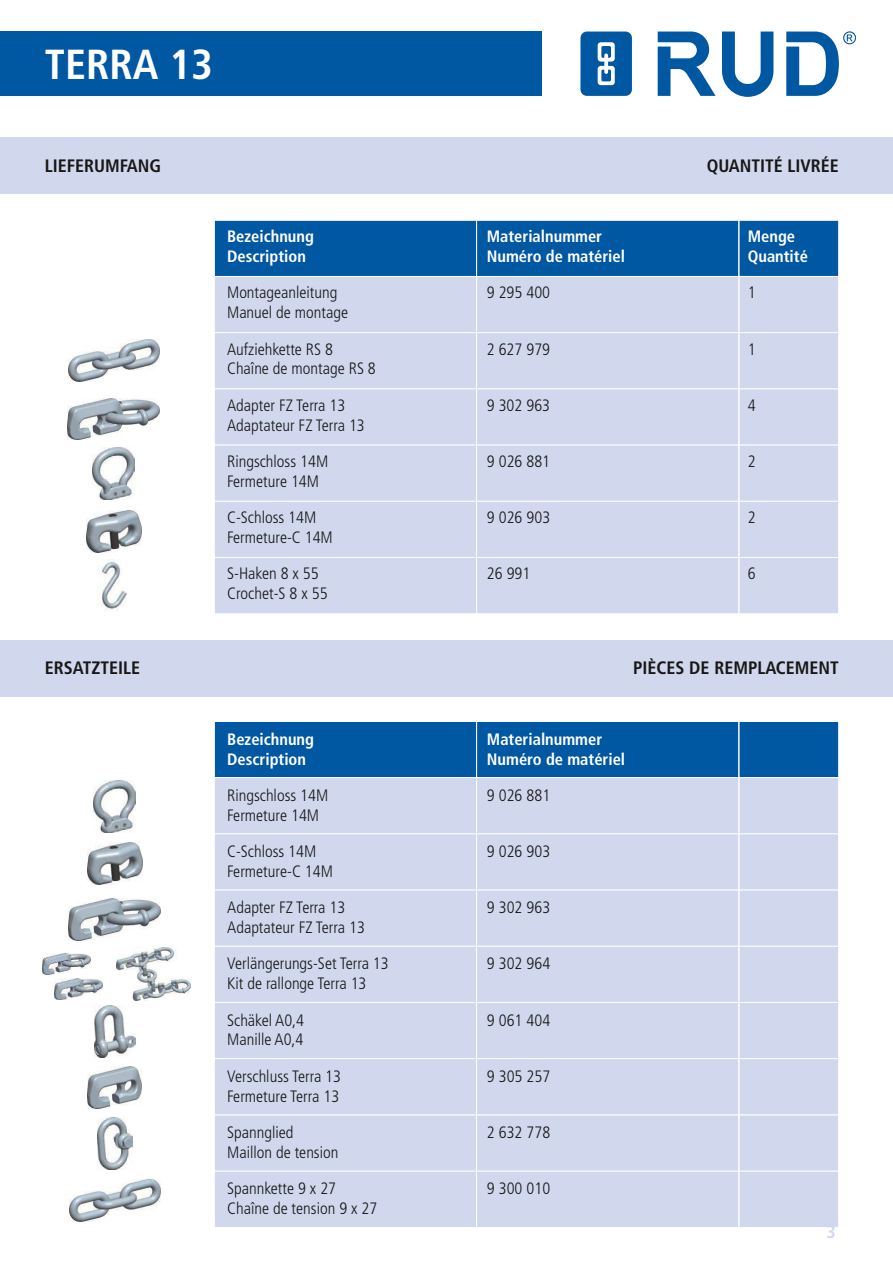
<style>
.page{position:relative;width:893px;height:1263px;background:#fff}
.page>*{position:absolute;margin:0;border:0;box-sizing:border-box;transform-origin:0 0}
.t1{font:700 condensed 42px "Frutiger LT Std";color:#fff}
.t2{font:700 condensed 18px "Frutiger LT Std";color:#181716}
.t3{font:700 condensed 18px "Frutiger LT Std";color:#d1d8ee}
.t4{font:300 condensed 16.5px/19.8px "Frutiger LT Std";color:#181716}
.t5{font:700 condensed 16.5px/19.8px "Frutiger LT Std";color:#fff}
</style>
<div class="page">
<div style="left:214px;top:220px;width:263px;height:57px;background:#0057a2;border:1px solid #fff"></div>
<div style="left:214px;top:276px;width:263px;height:57px;background:#d1d8ee;border:1px solid #fff"></div>
<div style="left:214px;top:332px;width:263px;height:57px;background:#d1d8ee;border:1px solid #fff"></div>
<div style="left:214px;top:388px;width:263px;height:58px;background:#d1d8ee;border:1px solid #fff"></div>
<div style="left:214px;top:445px;width:263px;height:57px;background:#d1d8ee;border:1px solid #fff"></div>
<div style="left:214px;top:501px;width:263px;height:57px;background:#d1d8ee;border:1px solid #fff"></div>
<div style="left:214px;top:557px;width:263px;height:57px;background:#d1d8ee;border:1px solid #fff"></div>
<div style="left:476px;top:220px;width:263px;height:57px;background:#0057a2;border:1px solid #fff"></div>
<div style="left:476px;top:276px;width:263px;height:57px;background:#d1d8ee;border:1px solid #fff"></div>
<div style="left:476px;top:332px;width:263px;height:57px;background:#d1d8ee;border:1px solid #fff"></div>
<div style="left:476px;top:388px;width:263px;height:58px;background:#d1d8ee;border:1px solid #fff"></div>
<div style="left:476px;top:445px;width:263px;height:57px;background:#d1d8ee;border:1px solid #fff"></div>
<div style="left:476px;top:501px;width:263px;height:57px;background:#d1d8ee;border:1px solid #fff"></div>
<div style="left:476px;top:557px;width:263px;height:57px;background:#d1d8ee;border:1px solid #fff"></div>
<div style="left:739px;top:220px;width:100px;height:57px;background:#0057a2;border:1px solid #fff"></div>
<div style="left:739px;top:276px;width:100px;height:57px;background:#d1d8ee;border:1px solid #fff"></div>
<div style="left:739px;top:332px;width:100px;height:57px;background:#d1d8ee;border:1px solid #fff"></div>
<div style="left:739px;top:388px;width:100px;height:58px;background:#d1d8ee;border:1px solid #fff"></div>
<div style="left:739px;top:445px;width:100px;height:57px;background:#d1d8ee;border:1px solid #fff"></div>
<div style="left:739px;top:501px;width:100px;height:57px;background:#d1d8ee;border:1px solid #fff"></div>
<div style="left:739px;top:557px;width:100px;height:57px;background:#d1d8ee;border:1px solid #fff"></div>
<div style="left:214px;top:721px;width:263px;height:57px;background:#0057a2;border:1px solid #fff"></div>
<div style="left:214px;top:777px;width:263px;height:57px;background:#d1d8ee;border:1px solid #fff"></div>
<div style="left:214px;top:833px;width:263px;height:58px;background:#d1d8ee;border:1px solid #fff"></div>
<div style="left:214px;top:889px;width:263px;height:58px;background:#d1d8ee;border:1px solid #fff"></div>
<div style="left:214px;top:946px;width:263px;height:57px;background:#d1d8ee;border:1px solid #fff"></div>
<div style="left:214px;top:1002px;width:263px;height:57px;background:#d1d8ee;border:1px solid #fff"></div>
<div style="left:214px;top:1058px;width:263px;height:57px;background:#d1d8ee;border:1px solid #fff"></div>
<div style="left:476px;top:721px;width:263px;height:57px;background:#0057a2;border:1px solid #fff"></div>
<div style="left:476px;top:777px;width:263px;height:57px;background:#d1d8ee;border:1px solid #fff"></div>
<div style="left:476px;top:833px;width:263px;height:58px;background:#d1d8ee;border:1px solid #fff"></div>
<div style="left:476px;top:889px;width:263px;height:58px;background:#d1d8ee;border:1px solid #fff"></div>
<div style="left:476px;top:946px;width:263px;height:57px;background:#d1d8ee;border:1px solid #fff"></div>
<div style="left:476px;top:1002px;width:263px;height:57px;background:#d1d8ee;border:1px solid #fff"></div>
<div style="left:476px;top:1058px;width:263px;height:57px;background:#d1d8ee;border:1px solid #fff"></div>
<div style="left:739px;top:721px;width:100px;height:57px;background:#0057a2;border:1px solid #fff"></div>
<div style="left:739px;top:777px;width:100px;height:57px;background:#d1d8ee;border:1px solid #fff"></div>
<div style="left:739px;top:833px;width:100px;height:58px;background:#d1d8ee;border:1px solid #fff"></div>
<div style="left:739px;top:889px;width:100px;height:58px;background:#d1d8ee;border:1px solid #fff"></div>
<div style="left:739px;top:946px;width:100px;height:57px;background:#d1d8ee;border:1px solid #fff"></div>
<div style="left:739px;top:1002px;width:100px;height:57px;background:#d1d8ee;border:1px solid #fff"></div>
<div style="left:739px;top:1058px;width:100px;height:57px;background:#d1d8ee;border:1px solid #fff"></div>
<div style="left:214px;top:1114px;width:263px;height:58px;background:#d1d8ee;border:1px solid #fff"></div>
<div style="left:214px;top:1171px;width:263px;height:57px;background:#d1d8ee;border:1px solid #fff"></div>
<div style="left:476px;top:1114px;width:263px;height:58px;background:#d1d8ee;border:1px solid #fff"></div>
<div style="left:476px;top:1171px;width:263px;height:57px;background:#d1d8ee;border:1px solid #fff"></div>
<div style="left:739px;top:1114px;width:100px;height:58px;background:#d1d8ee;border:1px solid #fff"></div>
<div style="left:739px;top:1171px;width:100px;height:57px;background:#d1d8ee;border:1px solid #fff"></div>
<img style="left:101px;top:560px;width:26px;height:50px">
<img style="left:95px;top:1005px;width:40px;height:52px">
<img style="left:86px;top:510px;width:55px;height:42px">
<img style="left:93px;top:447px;width:42px;height:52px">
<img style="left:68px;top:340px;width:91px;height:42px">
<img style="left:87px;top:842px;width:55px;height:42px">
<img style="left:94px;top:780px;width:42px;height:52px">
<img style="left:70px;top:1179px;width:90px;height:42px">
<img style="left:69px;top:898px;width:92px;height:42px">
<img style="left:98px;top:1117px;width:34px;height:52px">
<img style="left:117px;top:948px;width:74px;height:53px">
<img style="left:88px;top:1067px;width:54px;height:42px">
<img style="left:43px;top:953px;width:47px;height:21px">
<img style="left:55px;top:979px;width:47px;height:21px">
<img style="left:68px;top:398px;width:92px;height:42px">
<div style="left:0;top:138px;width:893px;height:56px;background:#d1d8ee"></div>
<div style="left:0;top:31px;width:542px;height:65px;background:#0057a2"></div>
<div style="left:0;top:640px;width:893px;height:56px;background:#d1d8ee"></div>
<svg style="left:658px;top:32px;width:58px;height:64px"></svg>
<svg style="left:722px;top:32px;width:51px;height:65px"></svg>
<svg style="left:786px;top:31px;width:70px;height:65px"></svg>
<svg style="left:580px;top:32px;width:52px;height:64px;background:#2972b0"></svg>
<h1 class="t1" style="left:45px;top:39px;width:170px">TERRA 13</h1>
<p class="t2" style="left:45px;top:155px;width:118px">LIEFERUMFANG</p>
<p class="t2" style="left:707px;top:155px;width:134px">QUANTITÉ LIVRÉE</p>
<p class="t5" style="left:227px;top:227px;width:88px">Bezeichnung<br>Description</p>
<p class="t5" style="left:487px;top:227px;width:140px">Materialnummer<br>Numéro de matériel</p>
<p class="t5" style="left:748px;top:227px;width:62px">Menge<br>Quantité</p>
<p class="t4" style="left:227px;top:283px;width:122px">Montageanleitung<br>Manuel de montage</p>
<p class="t4" style="left:487px;top:283px;width:65px">9 295 400</p>
<p class="t4" style="left:748px;top:283px;width:9px">1</p>
<p class="t4" style="left:227px;top:339px;width:150px">Aufziehkette RS 8<br>Chaîne de montage RS 8</p>
<p class="t4" style="left:487px;top:339px;width:65px">2 627 979</p>
<p class="t4" style="left:748px;top:339px;width:9px">1</p>
<p class="t4" style="left:227px;top:395px;width:139px">Adapter FZ Terra 13<br>Adaptateur FZ Terra 13</p>
<p class="t4" style="left:487px;top:395px;width:65px">9 302 963</p>
<p class="t4" style="left:748px;top:395px;width:9px">4</p>
<p class="t4" style="left:227px;top:452px;width:103px">Ringschloss 14M<br>Fermeture 14M</p>
<p class="t4" style="left:487px;top:452px;width:65px">9 026 881</p>
<p class="t4" style="left:748px;top:452px;width:9px">2</p>
<p class="t4" style="left:227px;top:508px;width:107px">C-Schloss 14M<br>Fermeture-C 14M</p>
<p class="t4" style="left:487px;top:508px;width:65px">9 026 903</p>
<p class="t4" style="left:748px;top:508px;width:9px">2</p>
<p class="t4" style="left:227px;top:564px;width:102px">S-Haken 8 x 55<br>Crochet-S 8 x 55</p>
<p class="t4" style="left:487px;top:564px;width:45px">26 991</p>
<p class="t4" style="left:748px;top:564px;width:9px">6</p>
<p class="t2" style="left:45px;top:657px;width:97px">ERSATZTEILE</p>
<p class="t2" style="left:633px;top:657px;width:207px">PIÈCES DE REMPLACEMENT</p>
<p class="t5" style="left:227px;top:729px;width:88px">Bezeichnung<br>Description</p>
<p class="t5" style="left:487px;top:729px;width:140px">Materialnummer<br>Numéro de matériel</p>
<p class="t4" style="left:227px;top:786px;width:103px">Ringschloss 14M<br>Fermeture 14M</p>
<p class="t4" style="left:487px;top:786px;width:65px">9 026 881</p>
<p class="t4" style="left:227px;top:842px;width:107px">C-Schloss 14M<br>Fermeture-C 14M</p>
<p class="t4" style="left:487px;top:842px;width:65px">9 026 903</p>
<p class="t4" style="left:227px;top:898px;width:139px">Adapter FZ Terra 13<br>Adaptateur FZ Terra 13</p>
<p class="t4" style="left:487px;top:898px;width:65px">9 302 963</p>
<p class="t4" style="left:227px;top:954px;width:163px">Verlängerungs-Set Terra 13<br>Kit de rallonge Terra 13</p>
<p class="t4" style="left:487px;top:954px;width:65px">9 302 964</p>
<p class="t4" style="left:227px;top:1010px;width:78px">Schäkel A0,4<br>Manille A0,4</p>
<p class="t4" style="left:487px;top:1010px;width:65px">9 061 404</p>
<p class="t4" style="left:227px;top:1066px;width:115px">Verschluss Terra 13<br>Fermeture Terra 13</p>
<p class="t4" style="left:487px;top:1066px;width:65px">9 305 257</p>
<p class="t4" style="left:227px;top:1122px;width:113px">Spannglied<br>Maillon de tension</p>
<p class="t4" style="left:487px;top:1122px;width:65px">2 632 778</p>
<p class="t4" style="left:227px;top:1179px;width:152px">Spannkette 9 x 27<br>Chaîne de tension 9 x 27</p>
<p class="t4" style="left:487px;top:1179px;width:65px">9 300 010</p>
<p class="t3" style="left:826px;top:1221px;width:11px">3</p>
</div>
